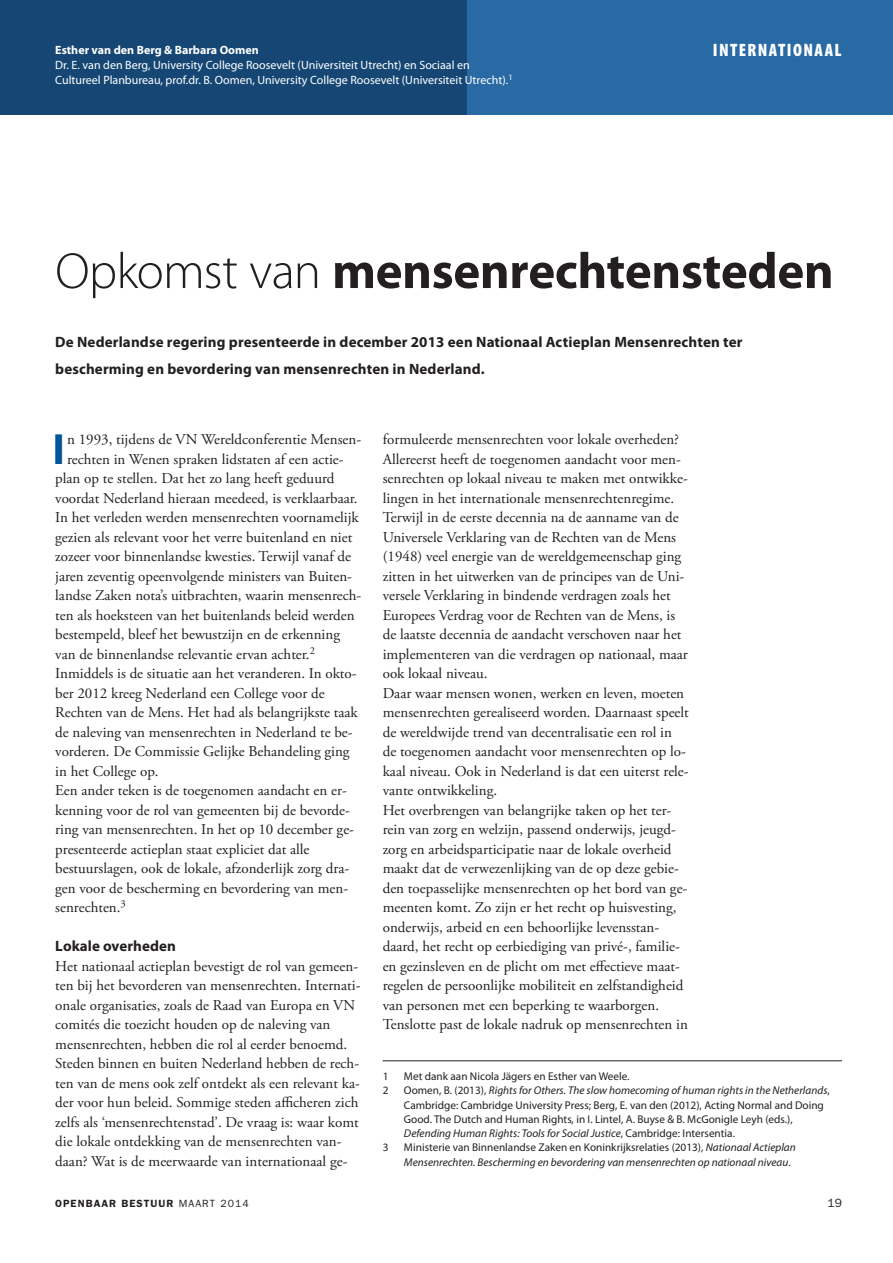
<style>
.page{position:relative;width:893px;height:1263px;background:#fff}
.page>*{position:absolute;margin:0;border:0;box-sizing:border-box;transform-origin:0 0}
.t1{font:700 51px "Myriad Pro";letter-spacing:-.01em;color:#231f20}
.t2{font:700 43.95px "Myriad Pro";color:#005596}
.t3{font:900 condensed 18px "Myriad Pro";letter-spacing:.075em;color:#fff}
.t4{font:15px/19.5px "Adobe Garamond Pro";color:#231f20}
.t5{font:700 15px/27px "Myriad Pro";letter-spacing:.01em;color:#231f20}
.t6{font:12px/15px "Myriad Pro";color:#fff}
.t7{font:12px "ITC Franklin Gothic Std";color:#231f20}
.t8{font:11.25px/14.2px "Myriad Pro";color:#231f20}
.t9{font:italic 11.25px/14.2px "Myriad Pro";color:#231f20}
.t10{font:600 10.5px "ITC Franklin Gothic Std";letter-spacing:.1em;color:#231f20}
.s1{font-weight:700}
.s2{font-weight:300}
.s3{font-family:"Myriad Pro";font-weight:700}
.s4{font-style:italic}
.s5{font-style:normal}
.s6{font-weight:400}
</style>
<div class="page">
<div style="left:0;top:0;width:893px;height:115px;background:#164774"></div>
<div style="left:468px;top:0;width:159px;height:115px;background:#296aa5"></div>
<div style="left:627px;top:0;width:266px;height:115px;background:#296aa5"></div>
<hr style="left:383px;top:1060px;width:459px;height:1px;background:#231f20">
<p class="t6" style="left:55px;top:43px;width:459px"><span class="s1">Esther van den Berg &amp; Barbara Oomen<br></span>Dr. E. van den Berg, University College Roosevelt (Universiteit Utrecht) en Sociaal en<br>Cultureel Planbureau, prof.dr. B. Oomen, University College Roosevelt (Universiteit Utrecht).<sup>1</sup></p>
<p class="t3" style="left:713px;top:39px;width:130px">INTERNATIONAAL</p>
<p class="t1" style="left:55px;top:252px;width:780px"><span class="s2">Opkomst van</span> mensenrechtensteden</p>
<p class="t5" style="left:55px;top:329px;width:689px">De Nederlandse regering presenteerde in december 2013 een Nationaal Actieplan Mensenrechten ter bescherming en bevordering van mensenrechten in Nederland.</p>
<p class="t2" style="left:52px;top:432px;width:14px">I</p>
<p class="t4" style="left:67px;top:431px;width:296px">n 1993, tijdens de VN Wereldconferentie Mensen-</p>
<p class="t4" style="left:67px;top:450px;width:278px">rechten in Wenen spraken lidstaten af een actie-</p>
<p class="t4" style="left:55px;top:470px;width:281px">plan op te stellen. Dat het zo lang heeft geduurd</p>
<p class="t4" style="left:55px;top:489px;width:304px">voordat Nederland hieraan meedeed, is verklaarbaar.</p>
<p class="t4" style="left:55px;top:509px;width:305px">In het verleden werden mensenrechten voornamelijk</p>
<p class="t4" style="left:55px;top:528px;width:299px">gezien als relevant voor het verre buitenland en niet</p>
<p class="t4" style="left:55px;top:548px;width:297px">zozeer voor binnenlandse kwesties. Terwijl vanaf de</p>
<p class="t4" style="left:55px;top:567px;width:298px">jaren zeventig opeenvolgende ministers van Buiten-</p>
<p class="t4" style="left:55px;top:587px;width:308px">landse Zaken nota’s uitbrachten, waarin mensenrech-</p>
<p class="t4" style="left:55px;top:606px;width:301px">ten als hoeksteen van het buitenlands beleid werden</p>
<p class="t4" style="left:55px;top:626px;width:286px">bestempeld, bleef het bewustzijn en de erkenning</p>
<p class="t4" style="left:55px;top:645px;width:261px">van de binnenlandse relevantie ervan achter.<sup>2</sup></p>
<p class="t4" style="left:55px;top:665px;width:303px">Inmiddels is de situatie aan het veranderen. In okto-</p>
<p class="t4" style="left:55px;top:684px;width:271px">ber 2012 kreeg Nederland een College voor de</p>
<p class="t4" style="left:55px;top:704px;width:304px">Rechten van de Mens. Het had als belangrijkste taak</p>
<p class="t4" style="left:55px;top:723px;width:299px">de naleving van mensenrechten in Nederland te be-</p>
<p class="t4" style="left:55px;top:743px;width:296px">vorderen. De Commissie Gelijke Behandeling ging</p>
<p class="t4" style="left:55px;top:762px;width:105px">in het College op.</p>
<p class="t4" style="left:55px;top:782px;width:293px">Een ander teken is de toegenomen aandacht en er-</p>
<p class="t4" style="left:55px;top:801px;width:296px">kenning voor de rol van gemeenten bij de bevorde-</p>
<p class="t4" style="left:55px;top:821px;width:300px">ring van mensenrechten. In het op 10 december ge-</p>
<p class="t4" style="left:55px;top:840px;width:256px">presenteerde actieplan staat expliciet dat alle</p>
<p class="t4" style="left:55px;top:860px;width:295px">bestuurslagen, ook de lokale, afzonderlijk zorg dra-</p>
<p class="t4" style="left:55px;top:879px;width:294px">gen voor de bescherming en bevordering van men-</p>
<p class="t4" style="left:55px;top:899px;width:72px">senrechten.<sup>3</sup></p>
<p class="t4" style="left:55px;top:938px;width:307px"><span class="s3">Lokale overheden<br></span>Het nationaal actieplan bevestigt de rol van gemeen&shy;ten bij het bevorderen van mensenrechten. Internati&shy;onale organisaties, zoals de Raad van Europa en VN comités die toezicht houden op de naleving van mensenrechten, hebben die rol al eerder benoemd.<br>Steden binnen en buiten Nederland hebben de rech&shy;ten van de mens ook zelf ontdekt als een relevant ka&shy;der voor hun beleid. Sommige steden afficheren zich zelfs als ‘mensenrechtenstad’. De vraag is: waar komt die lokale ontdekking van de mensenrechten van&shy;daan? Wat is de meerwaarde van internationaal ge-</p>
<p class="t4" style="left:383px;top:431px;width:308px">formuleerde mensenrechten voor lokale overheden?<br>Allereerst heeft de toegenomen aandacht voor men&shy;senrechten op lokaal niveau te maken met ontwikke&shy;lingen in het internationale mensenrechtenregime.<br>Terwijl in de eerste decennia na de aanname van de Universele Verklaring van de Rechten van de Mens (1948) veel energie van de wereldgemeenschap ging zitten in het uitwerken van de principes van de Uni&shy;versele Verklaring in bindende verdragen zoals het Europees Verdrag voor de Rechten van de Mens, is de laatste decennia de aandacht verschoven naar het implementeren van die verdragen op nationaal, maar ook lokaal niveau.<br>Daar waar mensen wonen, werken en leven, moeten mensenrechten gerealiseerd worden. Daarnaast speelt de wereldwijde trend van decentralisatie een rol in de toegenomen aandacht voor mensenrechten op lo&shy;kaal niveau. Ook in Nederland is dat een uiterst rele&shy;vante ontwikkeling.<br>Het overbrengen van belangrijke taken op het ter&shy;rein van zorg en welzijn, passend onderwijs, jeugd&shy;zorg en arbeidsparticipatie naar de lokale overheid maakt dat de verwezenlijking van de op deze gebie&shy;den toepasselijke mensenrechten op het bord van ge&shy;meenten komt. Zo zijn er het recht op huisvesting, onderwijs, arbeid en een behoorlijke levensstan&shy;daard, het recht op eerbiediging van privé-, familie&shy;en gezinsleven en de plicht om met effectieve maat&shy;regelen de persoonlijke mobiliteit en zelfstandigheid van personen met een beperking te waarborgen.<br>Tenslotte past de lokale nadruk op mensenrechten in</p>
<p class="t8" style="left:383px;top:1070px;width:7px">1</p>
<p class="t8" style="left:404px;top:1070px;width:227px">Met dank aan Nicola Jägers en Esther van Weele.</p>
<p class="t8" style="left:383px;top:1085px;width:7px">2</p>
<p class="t8" style="left:404px;top:1085px;width:427px">Oomen, B. (2013), <span class="s4">Rights for Others. The slow homecoming of human rights in the Netherlands</span>, Cambridge: Cambridge University Press; Berg, E. van den (2012), Acting Normal and Doing Good. The Dutch and Human Rights, in I. Lintel, A. Buyse &amp; B. McGonigle Leyh (eds.), <span class="s4">Defending Human Rights: Tools for Social Justice</span>, Cambridge: Intersentia.</p>
<p class="t8" style="left:383px;top:1142px;width:7px">3</p>
<p class="t9" style="left:404px;top:1142px;width:393px"><span class="s5">Ministerie van Binnenlandse Zaken en Koninkrijksrelaties (2013),</span> Nationaal Actieplan<br>Mensenrechten. Bescherming en bevordering van mensenrechten op nationaal niveau<span class="s5">.</span></p>
<p class="t10" style="left:55px;top:1197px;width:195px">OPENBAAR BESTUUR <span class="s6">MAART 2014</span></p>
<p class="t7" style="left:827px;top:1196px;width:16px">19</p>
</div>
